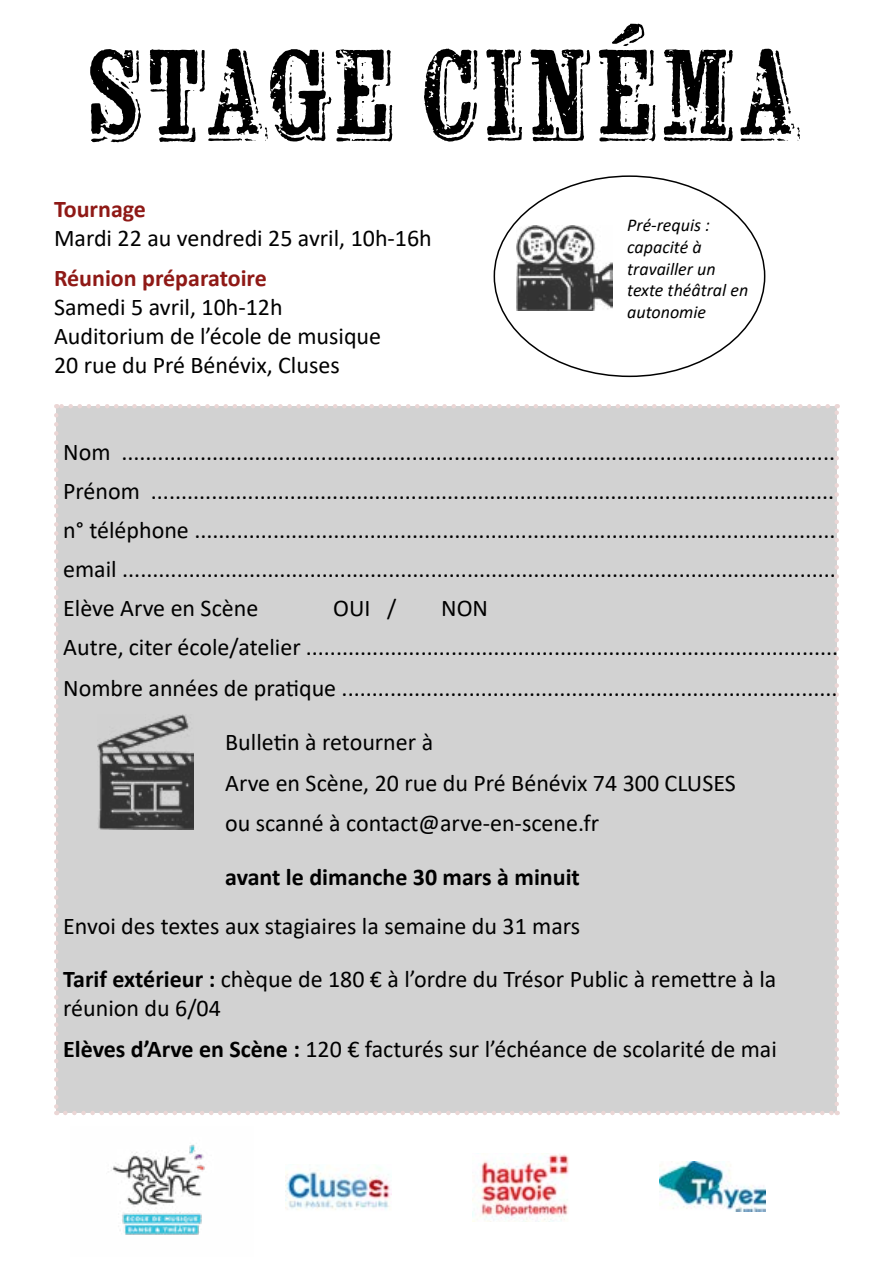
<style>
.page{position:relative;width:893px;height:1263px;background:#fff}
.page>*{position:absolute;margin:0;border:0;box-sizing:border-box;transform-origin:0 0}
.t1{font:126px "Wausau";color:#000}
.t2{font:24px/39px "Calibri";color:#000}
.t3{font:700 24px "Calibri";color:#000}
.t4{font:700 24px "Calibri";color:#8f1916}
.t5{font:italic 18px/21.6px "Calibri";color:#000}
.s1{font-weight:700}
</style>
<div class="page">
<img style="left:111px;top:1144px;width:94px;height:91px">
<img style="left:285px;top:1164px;width:106px;height:46px">
<img style="left:472px;top:1153px;width:97px;height:68px">
<img style="left:659px;top:1161px;width:106px;height:51px">
<div style="left:56px;top:406px;width:781px;height:707px;background:#d2d2d2"></div>
<svg style="left:54px;top:415px;width:4px;height:700px"></svg>
<svg style="left:65px;top:1111px;width:773px;height:4px"></svg>
<svg style="left:834px;top:404px;width:5px;height:700px"></svg>
<svg style="left:56px;top:404px;width:772px;height:4px"></svg>
<img style="left:97px;top:714px;width:97px;height:115px">
<img style="left:517px;top:226px;width:95px;height:84px">
<h1 class="t1" style="left:87px;top:12px;width:720px">STAGE CINÉMA</h1>
<p class="t4" style="left:54px;top:192px;width:94px">Tournage</p>
<p class="t2" style="left:54px;top:218px;width:379px">Mardi 22 au vendredi 25 avril, 10h-16h</p>
<p class="t4" style="left:54px;top:261px;width:214px">Réunion préparatoire</p>
<p class="t2" style="left:54px;top:292px;width:329px;line-height:28.8px">Samedi 5 avril, 10h-12h<br>Auditorium de l’école de musique<br>20 rue du Pré Bénévix, Cluses</p>
<p class="t5" style="left:627px;top:214px;width:123px">Pré-requis : capacité à travailler un texte théâtral en autonomie</p>
<p class="t2" style="left:63px;top:432px;width:774px;text-align:justify">Nom ......................................................................................................................<br>Prénom ................................................................................................................. n° téléphone .......................................................................................................... email ......................................................................................................................<br>Elève Arve en Scène</p>
<p class="t2" style="left:333px;top:588px;width:65px">OUI /</p>
<p class="t2" style="left:63px;top:588px;width:777px;line-height:39.9px;text-indent:378px">NON<br>Autre, citer école/atelier ........................................................................................<br>Nombre années de pratique ..................................................................................</p>
<p class="t2" style="left:225px;top:721px;width:512px;line-height:40.8px">Bulletin à retourner à<br>Arve en Scène, 20 rue du Pré Bénévix 74 300 CLUSES ou scanné à contact@arve-en-scene.fr</p>
<p class="t3" style="left:225px;top:860px;width:356px">avant le dimanche 30 mars à minuit</p>
<p class="t2" style="left:63px;top:906px;width:519px">Envoi des textes aux stagiaires la semaine du 31 mars</p>
<p class="t2" style="left:63px;top:964px;width:715px;line-height:28.8px"><span class="s1">Tarif extérieur :</span> chèque de 180 € à l’ordre du Trésor Public à remettre à la réunion du 6/04</p>
<p class="t2" style="left:63px;top:1029px;width:715px"><span class="s1">Elèves d’Arve en Scène :</span> 120 € facturés sur l’échéance de scolarité de mai</p>
</div>
